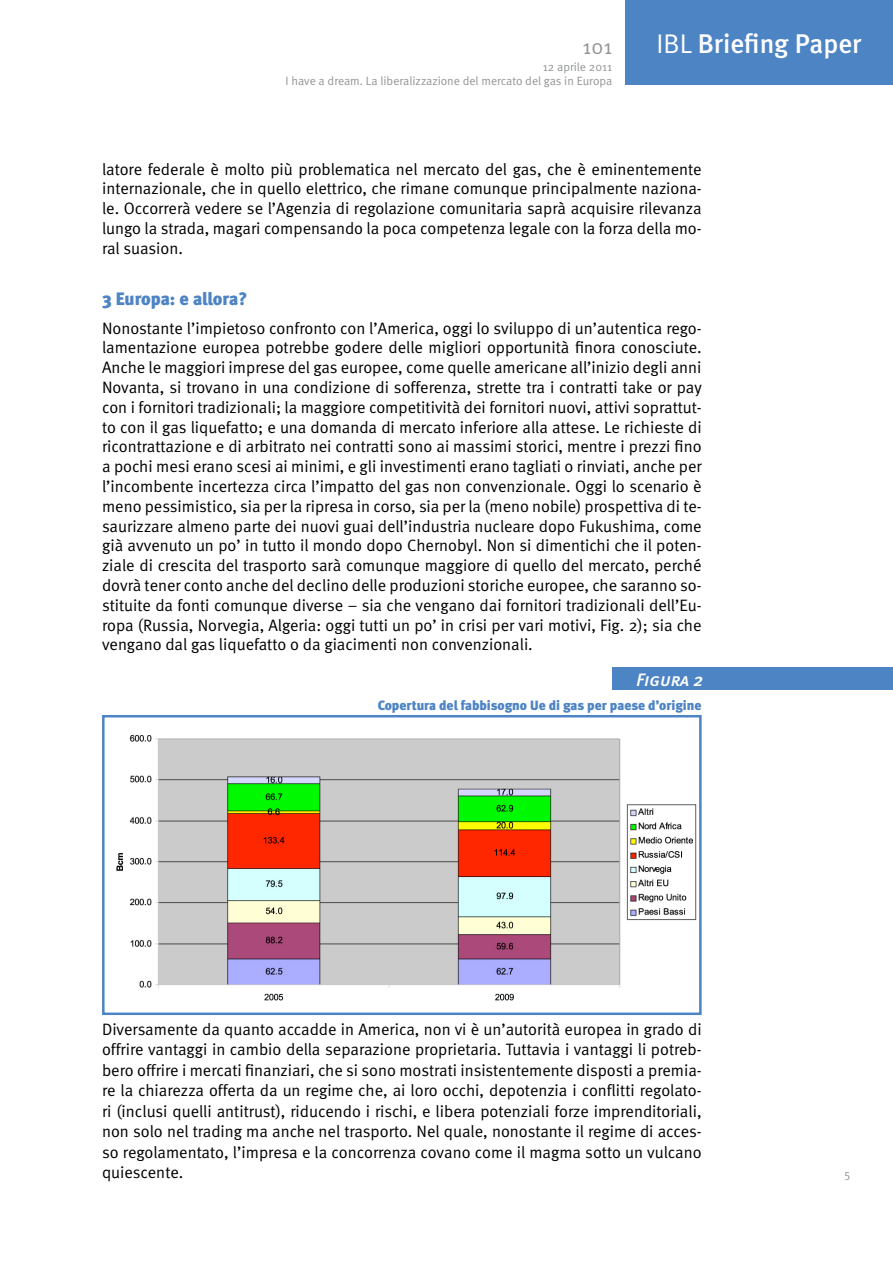
<style>
.page{position:relative;width:893px;height:1263px;background:#fff}
.page>*{position:absolute;margin:0;border:0;box-sizing:border-box;transform-origin:0 0}
.t1{font:500 27px "Meta";color:#fff}
.t2{font:21px "Meta Normal";color:#939598}
.Paragraph_1{font:900 18px "Meta";letter-spacing:-.005em;color:#4d84c4}
.Titlet_Left{font:18px "Meta Medium Italic Caps";color:#fff}
.Body{font:16.5px/19.8px "Meta Normal";color:#000;text-align:justify}
.Dida-Header{font:13.5px "Meta Black LF";color:#4d84c4}
.t3{font:12px/14.1px "Meta Normal";color:#939598;text-align:right}
.s1{font-family:"Meta Normal";font-weight:400}
</style>
<div class="page">
<div style="left:625px;top:0;width:268px;height:85px;background:#4d84c4"></div>
<div style="left:612px;top:668px;width:281px;height:22px;background:#4d84c4"></div>
<img style="left:116px;top:735px;width:581px;height:266px">
<div style="left:102px;top:715px;width:600px;height:300px;border:2px solid #4d84c4"></div>
<p class="t2" style="left:583px;top:34px;width:31px">101</p>
<p class="t3" style="left:286px;top:60px;width:328px">12 aprile 2011<br>I have a dream. La liberalizzazione del mercato del gas in Europa</p>
<h1 class="t1" style="left:657px;top:27px;width:206px"><span class="s1">IBL</span> Briefing Paper</h1>
<p class="Body" style="left:102px;top:159px;width:601px">latore federale è molto più problematica nel mercato del gas, che è eminentemente internazionale, che in quello elettrico, che rimane comunque principalmente naziona&shy;le. Occorrerà vedere se l’Agenzia di regolazione comunitaria saprà acquisire rilevanza lungo la strada, magari compensando la poca competenza legale con la forza della mo&shy;ral suasion.</p>
<p class="Paragraph_1" style="left:102px;top:288px;width:147px">3 Europa: e allora?</p>
<p class="Body" style="left:102px;top:318px;width:601px">Nonostante l’impietoso confronto con l’America, oggi lo sviluppo di un’autentica rego&shy;lamentazione europea potrebbe godere delle migliori opportunità finora conosciute.<br>Anche le maggiori imprese del gas europee, come quelle americane all’inizio degli anni Novanta, si trovano in una condizione di sofferenza, strette tra i contratti take or pay con i fornitori tradizionali; la maggiore competitività dei fornitori nuovi, attivi soprattut&shy;to con il gas liquefatto; e una domanda di mercato inferiore alla attese. Le richieste di ricontrattazione e di arbitrato nei contratti sono ai massimi storici, mentre i prezzi fino a pochi mesi erano scesi ai minimi, e gli investimenti erano tagliati o rinviati, anche per l’incombente incertezza circa l’impatto del gas non convenzionale. Oggi lo scenario è meno pessimistico, sia per la ripresa in corso, sia per la (meno nobile) prospettiva di te&shy;saurizzare almeno parte dei nuovi guai dell’industria nucleare dopo Fukushima, come già avvenuto un po’ in tutto il mondo dopo Chernobyl. Non si dimentichi che il poten&shy;ziale di crescita del trasporto sarà comunque maggiore di quello del mercato, perché dovrà tener conto anche del declino delle produzioni storiche europee, che saranno so&shy;stituite da fonti comunque diverse – sia che vengano dai fornitori tradizionali dell’Eu&shy;ropa (Russia, Norvegia, Algeria: oggi tutti un po’ in crisi per vari motivi, Fig. 2); sia che vengano dal gas liquefatto o da giacimenti non convenzionali.</p>
<p class="Titlet_Left" style="left:636px;top:669px;width:69px">Figura 2</p>
<p class="Dida-Header" style="left:378px;top:697px;width:325px">Copertura del fabbisogno Ue di gas per paese d’origine</p>
<p class="Body" style="left:102px;top:1019px;width:601px;line-height:20.4px">Diversamente da quanto accadde in America, non vi è un’autorità europea in grado di offrire vantaggi in cambio della separazione proprietaria. Tuttavia i vantaggi li potreb&shy;bero offrire i mercati finanziari, che si sono mostrati insistentemente disposti a premia&shy;re la chiarezza offerta da un regime che, ai loro occhi, depotenzia i conflitti regolato&shy;ri (inclusi quelli antitrust), riducendo i rischi, e libera potenziali forze imprenditoriali, non solo nel trading ma anche nel trasporto. Nel quale, nonostante il regime di acces&shy;so regolamentato, l’impresa e la concorrenza covano come il magma sotto un vulcano quiescente.</p>
<p class="t3" style="left:844px;top:1166px;width:7px">5</p>
</div>
